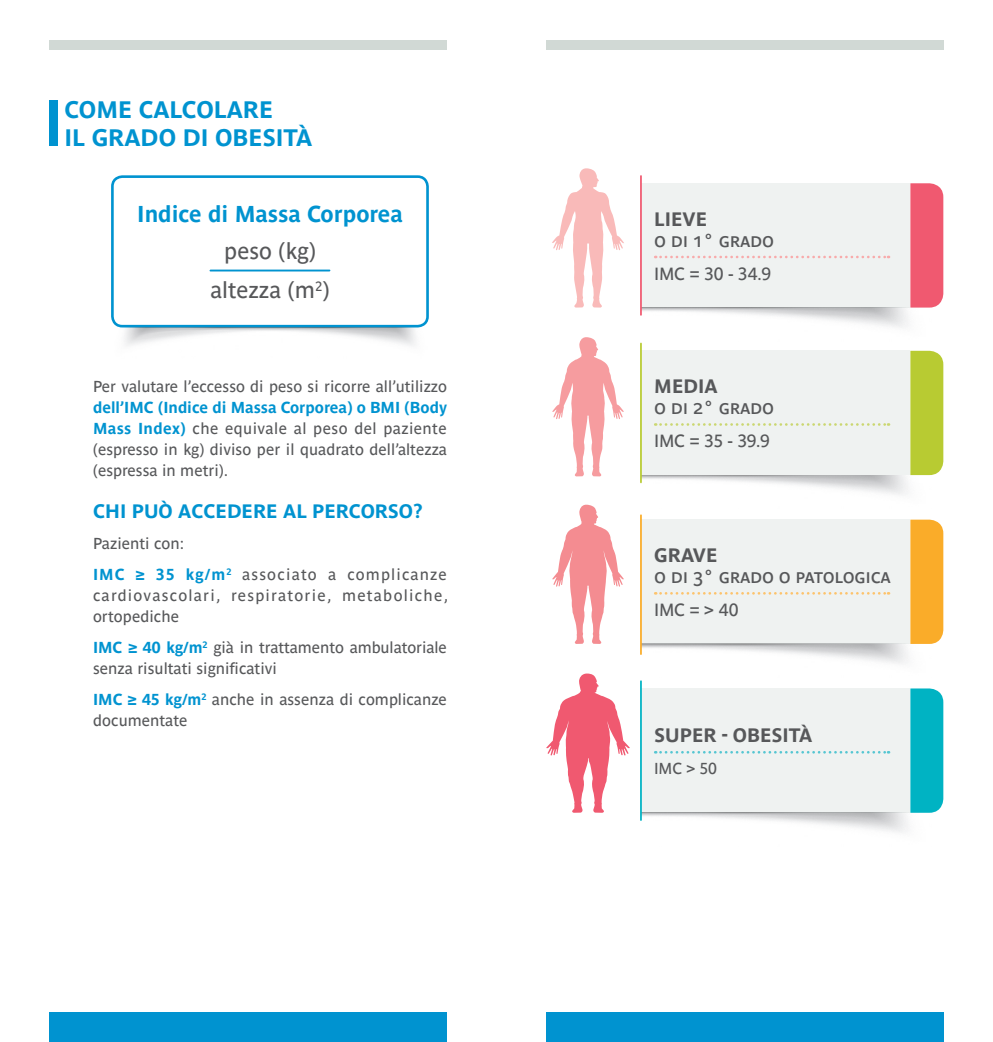
<style>
.page{position:relative;width:993px;height:1042px;background:#fff}
.page>*{position:absolute;margin:0;border:0;box-sizing:border-box;transform-origin:0 0}
.t1{font:700 23.62px/28px "Parisine Ptf";color:#0093d0}
.t2{font:700 22.75px "Parisine Ptf";letter-spacing:-.005em;color:#0093d0}
.t3{font:22.75px "Parisine Ptf";color:#57585a}
.t4{font:19.25px/21px "Parisine Ptf";letter-spacing:-.02em;color:#57585a}
.t5{font:700 19.25px "Parisine Ptf";color:#0093d0}
.t6{font:700 19.25px "Parisine Ptf";color:#57585a}
.t7{font:17.5px "Parisine Ptf";letter-spacing:-.015em;color:#57585a}
.t8{font:15.75px/21px "Parisine Ptf";color:#57585a;text-align:justify}
.s1{font-weight:700;color:#0093d0}
.s2{font-weight:700}
</style>
<div class="page">
<div style="left:50px;top:40px;width:396px;height:10px;background:#d1d9d5"></div>
<div style="left:546px;top:40px;width:397px;height:10px;background:#d1d9d5"></div>
<div style="left:50px;top:1012px;width:396px;height:30px;background:#0093d0"></div>
<div style="left:546px;top:1012px;width:397px;height:30px;background:#0093d0"></div>
<div style="left:111px;top:175px;width:317px;height:152px;border:3px solid #0093d0;border-radius:10px"></div>
<div style="left:50px;top:100px;width:7px;height:46px;background:#0093d0"></div>
<svg style="left:552px;top:337px;width:71px;height:139px"></svg>
<div style="left:641px;top:351px;width:269px;height:124px;background:#eff2f1"></div>
<div style="left:910px;top:351px;width:33px;height:124px;background:#b8cb32"></div>
<svg style="left:655px;top:423px;width:233px;height:3px"></svg>
<img style="left:641px;top:475px;width:289px;height:20px">
<hr style="left:640px;top:343px;width:1px;height:139px;background:#b8cb32">
<svg style="left:552px;top:505px;width:71px;height:139px"></svg>
<div style="left:641px;top:520px;width:269px;height:124px;background:#eff2f1"></div>
<div style="left:910px;top:520px;width:33px;height:124px;background:#faac29"></div>
<svg style="left:655px;top:592px;width:233px;height:3px"></svg>
<img style="left:641px;top:644px;width:267px;height:20px">
<hr style="left:640px;top:515px;width:1px;height:139px;background:#faac29">
<svg style="left:546px;top:673px;width:83px;height:140px"></svg>
<div style="left:641px;top:688px;width:269px;height:125px;background:#eff2f1"></div>
<div style="left:910px;top:688px;width:33px;height:125px;background:#00b3c3"></div>
<svg style="left:655px;top:751px;width:233px;height:2px"></svg>
<img style="left:641px;top:813px;width:267px;height:20px">
<hr style="left:640px;top:681px;width:1px;height:139px;background:#00b3c3">
<svg style="left:552px;top:168px;width:72px;height:140px"></svg>
<div style="left:641px;top:183px;width:269px;height:125px;background:#eff2f1"></div>
<div style="left:910px;top:183px;width:33px;height:125px;background:#f05970"></div>
<svg style="left:655px;top:256px;width:233px;height:2px"></svg>
<img style="left:641px;top:308px;width:267px;height:20px">
<hr style="left:640px;top:176px;width:1px;height:139px;background:#f05970">
<img style="left:119px;top:327px;width:302px;height:19px">
<p class="t1" style="left:64px;top:93px;width:249px">COME CALCOLARE<br>IL GRADO DI OBESITÀ</p>
<p class="t2" style="left:137px;top:196px;width:267px">Indice di Massa Corporea</p>
<p class="t3" style="left:224px;top:234px;width:93px">peso (kg)</p>
<p class="t3" style="left:210px;top:273px;width:121px">altezza (m<sup>2</sup>)</p>
<p class="t8" style="left:93px;top:374px;width:355px">Per valutare l’eccesso di peso si ricorre all’utilizzo <span class="s1">dell’IMC (Indice di Massa Corporea) o BMI (Body Mass Index)</span> che equivale al peso del paziente (espresso in kg) diviso per il quadrato dell’altezza (espressa in metri).</p>
<p class="t5" style="left:93px;top:497px;width:331px">CHI PUÒ ACCEDERE AL PERCORSO?</p>
<p class="t8" style="left:93px;top:531px;width:93px">Pazienti con:</p>
<p class="t8" style="left:93px;top:562px;width:356px"><span class="s1">IMC ≥ 35 kg/m</span><sup>2</sup> associato a complicanze cardiovascolari, respiratorie, metaboliche, ortopediche</p>
<p class="t8" style="left:93px;top:635px;width:355px"><span class="s1">IMC ≥ 40 kg/m</span><sup>2</sup> già in trattamento ambulatoriale senza risultati significativi</p>
<p class="t8" style="left:93px;top:687px;width:355px"><span class="s1">IMC ≥ 45 kg/m</span><sup>2</sup> anche in assenza di complicanze documentate</p>
<p class="t4" style="left:654px;top:207px;width:121px"><span class="s2">LIEVE<br></span>o di 1° grado</p>
<p class="t7" style="left:654px;top:260px;width:118px">IMC = 30 - 34.9</p>
<p class="t4" style="left:654px;top:374px;width:121px"><span class="s2">MEDIA<br></span>o di 2° grado</p>
<p class="t7" style="left:654px;top:428px;width:117px">IMC = 35 - 39.9</p>
<p class="t4" style="left:654px;top:543px;width:238px"><span class="s2">GRAVE<br></span>o di 3° grado o patologica</p>
<p class="t7" style="left:654px;top:596px;width:86px">IMC = &gt; 40</p>
<p class="t6" style="left:654px;top:721px;width:160px">SUPER - OBESITÀ</p>
<p class="t8" style="left:654px;top:756px;width:64px">IMC &gt; 50</p>
</div>
